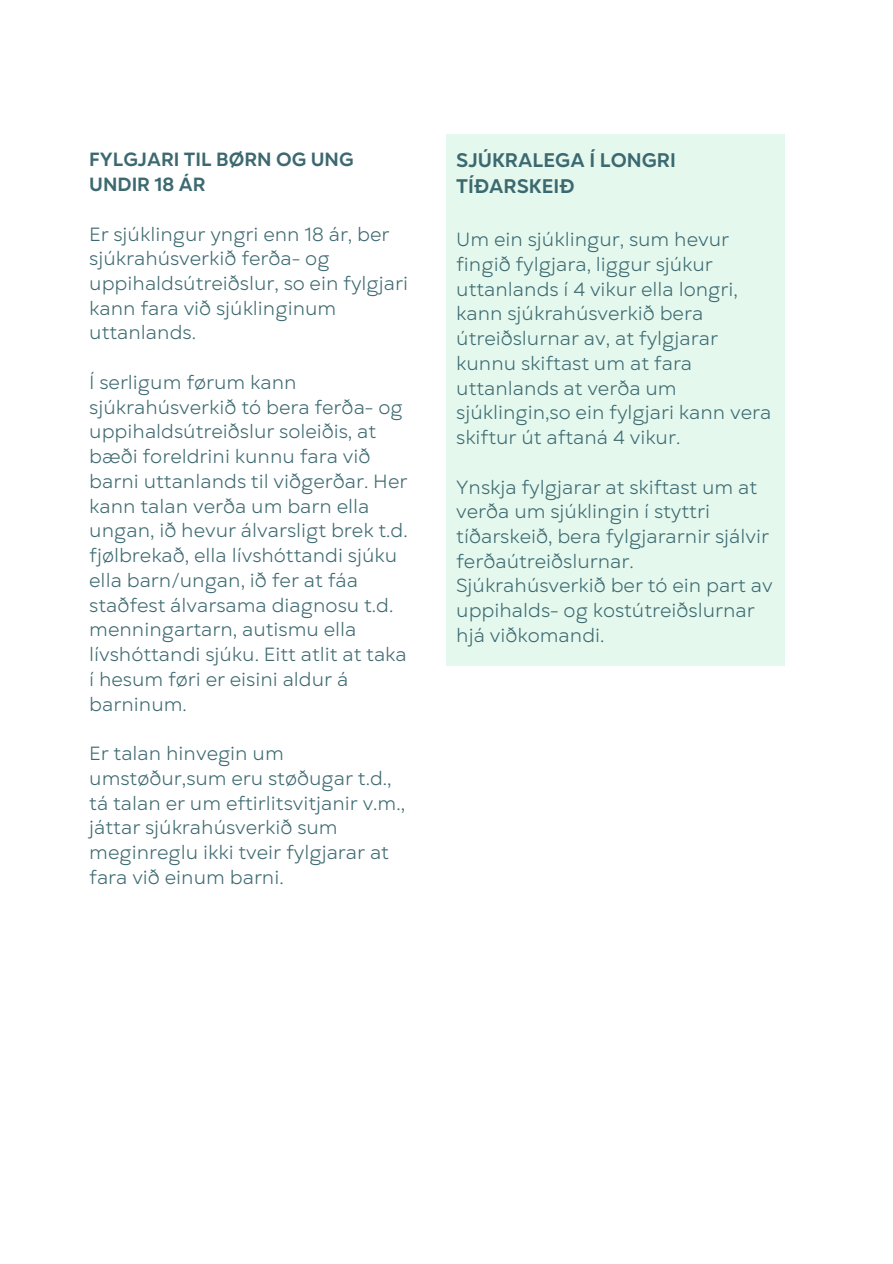
<style>
.page{position:relative;width:893px;height:1264px;background:#fff}
.page>*{position:absolute;margin:0;border:0;box-sizing:border-box;transform-origin:0 0}
.t1{font:700 19.65px/25.8px "Gogh";color:#3c6970}
.t2{font:19.05px/24.8px "Gogh";color:#3c6970}
.t3{font:700 19.05px/24.8px "Gogh";color:#3c6970}
</style>
<div class="page">
<div style="left:446px;top:134px;width:338px;height:532px;background:#e4f8ee"></div>
<p class="t3" style="left:89px;top:147px;width:266px">FYLGJARI TIL BØRN OG UNG<br>UNDIR 18 ÁR</p>
<p class="t2" style="left:89px;top:222px;width:320px">Er sjúklingur yngri enn 18 ár, ber sjúkrahúsverkið ferða- og uppihaldsútreiðslur, so ein fylgjari kann fara við sjúklinginum uttanlands.</p>
<p class="t2" style="left:89px;top:370px;width:320px">Í serligum førum kann sjúkrahúsverkið tó bera ferða- og uppihaldsútreiðslur soleiðis, at bæði foreldrini kunnu fara við barni uttanlands til viðgerðar. Her kann talan verða um barn ella ungan, ið hevur álvarsligt brek t.d. fjølbrekað, ella lívshóttandi sjúku ella barn/ungan, ið fer at fáa staðfest álvarsama diagnosu t.d. menningartarn, autismu ella lívshóttandi sjúku. Eitt atlit at taka í hesum føri er eisini aldur á barninum.</p>
<p class="t2" style="left:89px;top:741px;width:317px">Er talan hinvegin um umstøður,sum eru støðugar t.d., tá talan er um eftirlitsvitjanir v.m., játtar sjúkrahúsverkið sum meginreglu ikki tveir fylgjarar at fara við einum barni.</p>
<p class="t1" style="left:456px;top:148px;width:221px">SJÚKRALEGA Í LONGRI<br>TÍÐARSKEIÐ</p>
<p class="t2" style="left:456px;top:227px;width:317px">Um ein sjúklingur, sum hevur fingið fylgjara, liggur sjúkur uttanlands í 4 vikur ella longri, kann sjúkrahúsverkið bera útreiðslurnar av, at fylgjarar kunnu skiftast um at fara uttanlands at verða um sjúklingin,so ein fylgjari kann vera skiftur út aftaná 4 vikur.</p>
<p class="t2" style="left:456px;top:474px;width:318px">Ynskja fylgjarar at skiftast um at verða um sjúklingin í styttri tíðarskeið, bera fylgjararnir sjálvir ferðaútreiðslurnar.<br>Sjúkrahúsverkið ber tó ein part av uppihalds- og kostútreiðslurnar hjá viðkomandi.</p>
</div>
